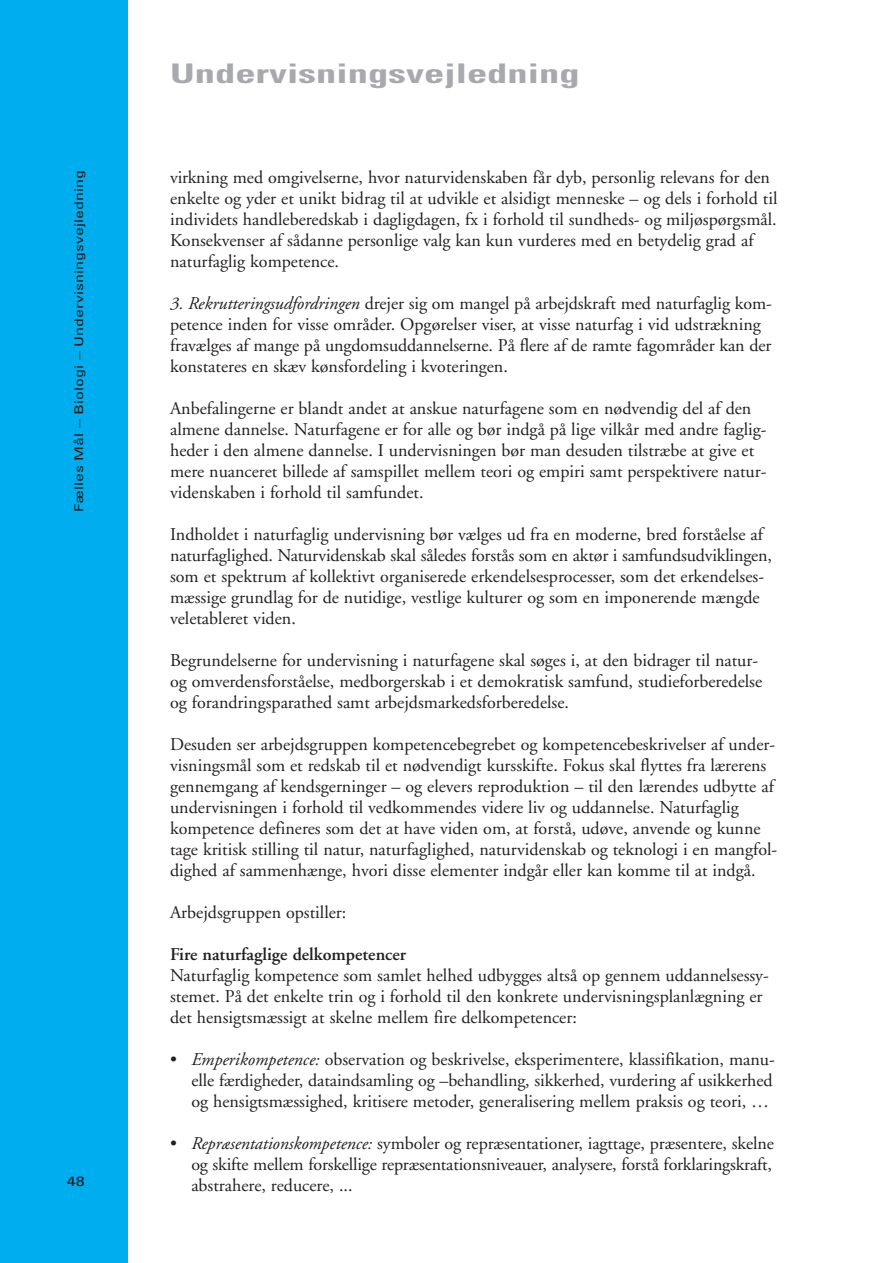
<style>
.page{position:relative;width:893px;height:1263px;background:#fff}
.page>*{position:absolute;margin:0;border:0;box-sizing:border-box;transform-origin:0 0}
.t1{font:700 condensed 27px "Univers";color:#a8a9ad;scale:1.5 1}
.t2{font:18px/21px "Adobe Garamond";color:#231f20}
.t3{font:600 18px "Adobe Garamond";color:#231f20}
.t4{font:condensed 13.5px "Univers";color:#231f20;scale:1.5 1}
.t5{font:condensed 12px "Univers";color:#231f20;scale:1.5 1}
.s1{font-style:italic}
</style>
<div class="page">
<div style="left:0;top:0;width:128px;height:1263px;background:#00aeef"></div>
<h1 class="t1" style="left:170px;top:64px;width:274px">Undervisningsvejledning</h1>
<p class="t5" style="left:74px;top:512px;width:229px;rotate:-90deg">Fælles Mål – Biologi – Undervisningsvejledning</p>
<p class="t2" style="left:170px;top:169px;width:609px">virkning med omgivelserne, hvor naturvidenskaben får dyb, personlig relevans for den enkelte og yder et unikt bidrag til at udvikle et alsidigt menneske – og dels i forhold til individets handleberedskab i dagligdagen, fx i forhold til sundheds- og miljøspørgsmål.<br>Konsekvenser af sådanne personlige valg kan kun vurderes med en betydelig grad af naturfaglig kompetence.</p>
<p class="t2" style="left:170px;top:295px;width:603px"><span class="s1">3. Rekrutteringsudfordringen</span> drejer sig om mangel på arbejdskraft med naturfaglig kom&shy;petence inden for visse områder. Opgørelser viser, at visse naturfag i vid udstrækning fravælges af mange på ungdomsuddannelserne. På flere af de ramte fagområder kan der konstateres en skæv kønsfordeling i kvoteringen.</p>
<p class="t2" style="left:170px;top:400px;width:598px">Anbefalingerne er blandt andet at anskue naturfagene som en nødvendig del af den almene dannelse. Naturfagene er for alle og bør indgå på lige vilkår med andre faglig&shy;heder i den almene dannelse. I undervisningen bør man desuden tilstræbe at give et mere nuanceret billede af samspillet mellem teori og empiri samt perspektivere natur&shy;videnskaben i forhold til samfundet.</p>
<p class="t2" style="left:170px;top:526px;width:603px">Indholdet i naturfaglig undervisning bør vælges ud fra en moderne, bred forståelse af naturfaglighed. Naturvidenskab skal således forstås som en aktør i samfundsudviklingen, som et spektrum af kollektivt organiserede erkendelsesprocesser, som det erkendelses&shy;mæssige grundlag for de nutidige, vestlige kulturer og som en imponerende mængde veletableret viden.</p>
<p class="t2" style="left:170px;top:652px;width:594px">Begrundelserne for undervisning i naturfagene skal søges i, at den bidrager til natur&shy;og omverdensforståelse, medborgerskab i et demokratisk samfund, studieforberedelse og forandringsparathed samt arbejdsmarkedsforberedelse.</p>
<p class="t2" style="left:170px;top:736px;width:609px">Desuden ser arbejdsgruppen kompetencebegrebet og kompetencebeskrivelser af under&shy;visningsmål som et redskab til et nødvendigt kursskifte. Fokus skal flyttes fra lærerens gennemgang af kendsgerninger – og elevers reproduktion – til den lærendes udbytte af undervisningen i forhold til vedkommendes videre liv og uddannelse. Naturfaglig kompetence defineres som det at have viden om, at forstå, udøve, anvende og kunne tage kritisk stilling til natur, naturfaglighed, naturvidenskab og teknologi i en mangfol&shy;dighed af sammenhænge, hvori disse elementer indgår eller kan komme til at indgå.</p>
<p class="t2" style="left:170px;top:904px;width:178px">Arbejdsgruppen opstiller:</p>
<p class="t3" style="left:170px;top:947px;width:238px">Fire naturfaglige delkompetencer</p>
<p class="t2" style="left:170px;top:967px;width:600px">Naturfaglig kompetence som samlet helhed udbygges altså op gennem uddannelsessy&shy;stemet. På det enkelte trin og i forhold til den konkrete undervisningsplanlægning er det hensigtsmæssigt at skelne mellem fire delkompetencer:</p>
<p class="t2" style="left:191px;top:1051px;width:585px;text-indent:-21px">• <span class="s1">Emperikompetence:</span> observation og beskrivelse, eksperimentere, klassifikation, manu&shy;elle færdigheder, dataindsamling og –behandling, sikkerhed, vurdering af usikkerhed og hensigtsmæssighed, kritisere metoder, generalisering mellem praksis og teori, …</p>
<p class="t2" style="left:191px;top:1135px;width:584px;text-align:justify;text-indent:-21px">• <span class="s1">Repræsentationskompetence:</span> symboler og repræsentationer, iagttage, præsentere, skelne og skifte mellem forskellige repræsentationsniveauer, analysere, forstå forklaringskraft, abstrahere, reducere, ...</p>
<p class="t4" style="left:67px;top:1176px;width:13px">48</p>
</div>
